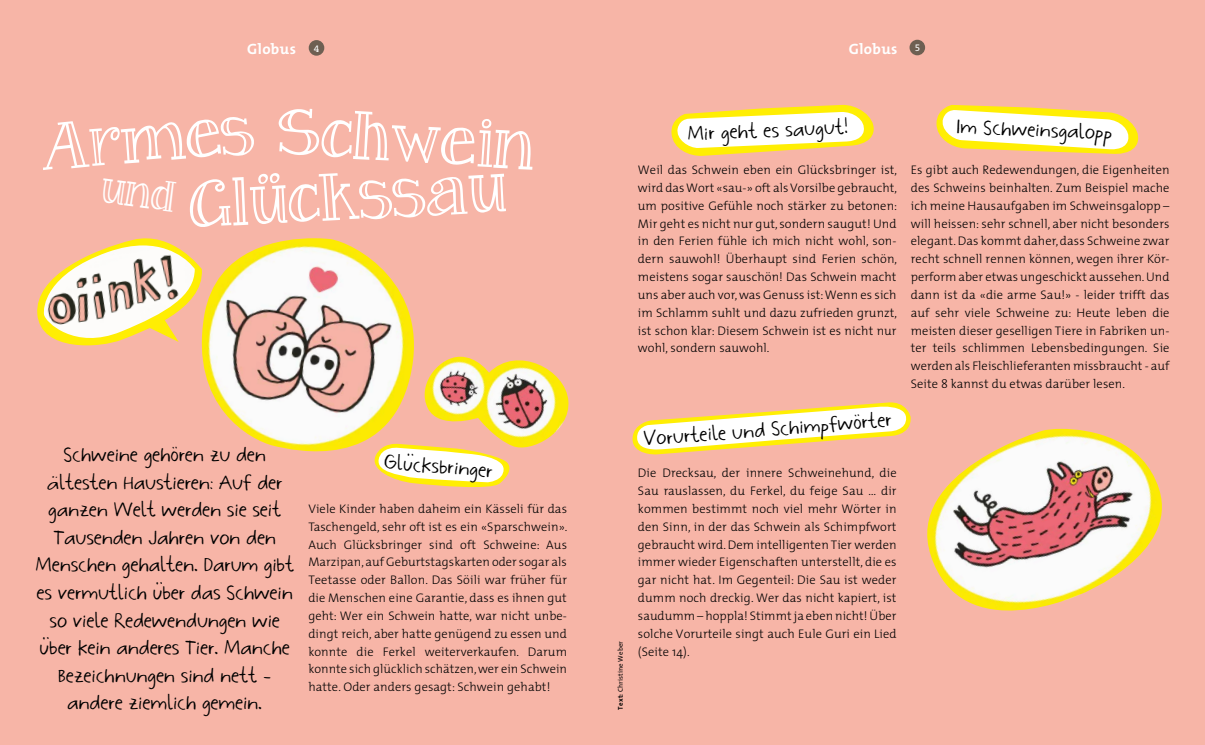
<style>
.page{position:relative;width:1205px;height:745px;background:#fff}
.page>*{position:absolute;margin:0;border:0;box-sizing:border-box;transform-origin:0 0}
.t1{font:58.75px "Janda Curlygirl Serif";color:#fff}
.t2{font:25px/27.5px "Vera";letter-spacing:-.005em;color:#000;text-align:center}
.t3{font:700 15px "The Mix";letter-spacing:.03em;color:#fff}
.t4{font:300 12.5px/17.8px "The Mix";letter-spacing:.01em;color:#000;text-align:justify}
.t5{font:10px "The Serif B W5 Plain";color:#fff}
.t6{font:6.88px "The Mix";letter-spacing:.02em;color:#000}
.s1{font-weight:700}
</style>
<div class="page">
<div style="left:0;top:0;width:1205px;height:744px;background:#f7b5a7"></div>
<div style="left:309px;top:40px;width:15px;height:16px;background:#6e5f52;border-radius:50%"></div>
<div style="left:909px;top:40px;width:16px;height:15px;background:#6e5f52;border-radius:50%"></div>
<svg style="left:381px;top:453px;width:129px;height:34px"></svg>
<img style="left:432px;top:356px;width:137px;height:97px">
<img style="left:202px;top:238px;width:230px;height:233px">
<svg style="left:37px;top:238px;width:168px;height:114px"></svg>
<svg style="left:671px;top:104px;width:203px;height:52px"></svg>
<svg style="left:936px;top:105px;width:203px;height:49px"></svg>
<svg style="left:632px;top:402px;width:279px;height:53px"></svg>
<img style="left:903px;top:428px;width:259px;height:183px">
<p class="t3" style="left:247px;top:36px;width:50px">Globus</p>
<p class="t5" style="left:314px;top:42px;width:7px">4</p>
<p class="t3" style="left:849px;top:36px;width:73px">Globus <sup>5</sup></p>
<h1 class="t1" style="left:38px;top:116px;width:216px;rotate:-5deg">Armes</h1>
<h1 class="t1" style="left:280px;top:98px;width:258px;rotate:4deg">Schwein</h1>
<h1 class="t1" style="left:187px;top:173px;width:319px;rotate:-3deg">Glückssau</h1>
<p class="t2" style="left:35px;top:442px;width:260px">Schweine gehören zu den ältesten Haustieren: Auf der ganzen Welt werden sie seit<br>Tausenden Jahren von den<br>Menschen gehalten. Darum gibt es vermutlich über das Schwein so viele Redewendungen wie über kein anderes Tier. Manche<br>Bezeichnungen sind nett - andere ziemlich gemein.</p>
<h2 class="t2" style="left:385px;top:449px;width:111px;rotate:5deg">Glücksbringer</h2>
<p class="t4" style="left:308px;top:499px;width:261px">Viele Kinder haben daheim ein Kässeli für das Taschengeld, sehr oft ist es ein «Sparschwein».<br>Auch Glücksbringer sind oft Schweine: Aus Marzipan, auf Geburtstagskarten oder sogar als Teetasse oder Ballon. Das Söili war früher für die Menschen eine Garantie, dass es ihnen gut geht: Wer ein Schwein hatte, war nicht unbe&shy;dingt reich, aber hatte genügend zu essen und konnte die Ferkel weiterverkaufen. Darum konnte sich glücklich schätzen, wer ein Schwein hatte. Oder anders gesagt: Schwein gehabt!</p>
<p class="t6" style="left:615px;top:709px;width:70px;rotate:-90deg"><span class="s1">Text:</span> Christine Weber</p>
<h2 class="t2" style="left:687px;top:122px;width:162px;rotate:-3deg">Mir geht es saugut!</h2>
<h2 class="t2" style="left:957px;top:114px;width:157px;rotate:2deg">Im Schweinsgalopp</h2>
<p class="t4" style="left:638px;top:160px;width:261px">Weil das Schwein eben ein Glücksbringer ist, wird das Wort «sau-» oft als Vorsilbe gebraucht, um positive Gefühle noch stärker zu betonen:<br>Mir geht es nicht nur gut, sondern saugut! Und in den Ferien fühle ich mich nicht wohl, son&shy;dern sauwohl! Überhaupt sind Ferien schön, meistens sogar sauschön! Das Schwein macht uns aber auch vor, was Genuss ist: Wenn es sich im Schlamm suhlt und dazu zufrieden grunzt, ist schon klar: Diesem Schwein ist es nicht nur wohl, sondern sauwohl.</p>
<h2 class="t2" style="left:643px;top:427px;width:250px;rotate:-5deg">Vorurteile und Schimpfwörter</h2>
<p class="t4" style="left:638px;top:463px;width:260px">Die Drecksau, der innere Schweinehund, die Sau rauslassen, du Ferkel, du feige Sau … dir kommen bestimmt noch viel mehr Wörter in den Sinn, in der das Schwein als Schimpfwort gebraucht wird. Dem intelligenten Tier werden immer wieder Eigenschaften unterstellt, die es gar nicht hat. Im Gegenteil: Die Sau ist weder dumm noch dreckig. Wer das nicht kapiert, ist saudumm – hoppla! Stimmt ja eben nicht! Über solche Vorurteile singt auch Eule Guri ein Lied (Seite 14).</p>
<p class="t4" style="left:911px;top:160px;width:260px">Es gibt auch Redewendungen, die Eigenheiten des Schweins beinhalten. Zum Beispiel mache ich meine Hausaufgaben im Schweinsgalopp – will heissen: sehr schnell, aber nicht besonders elegant. Das kommt daher, dass Schweine zwar recht schnell rennen können, wegen ihrer Kör&shy;perform aber etwas ungeschickt aussehen. Und dann ist da «die arme Sau!» - leider trifft das auf sehr viele Schweine zu: Heute leben die meisten dieser geselligen Tiere in Fabriken un&shy;ter teils schlimmen Lebensbedingungen. Sie werden als Fleischlieferanten missbraucht - auf Seite 8 kannst du etwas darüber lesen.</p>
</div>
